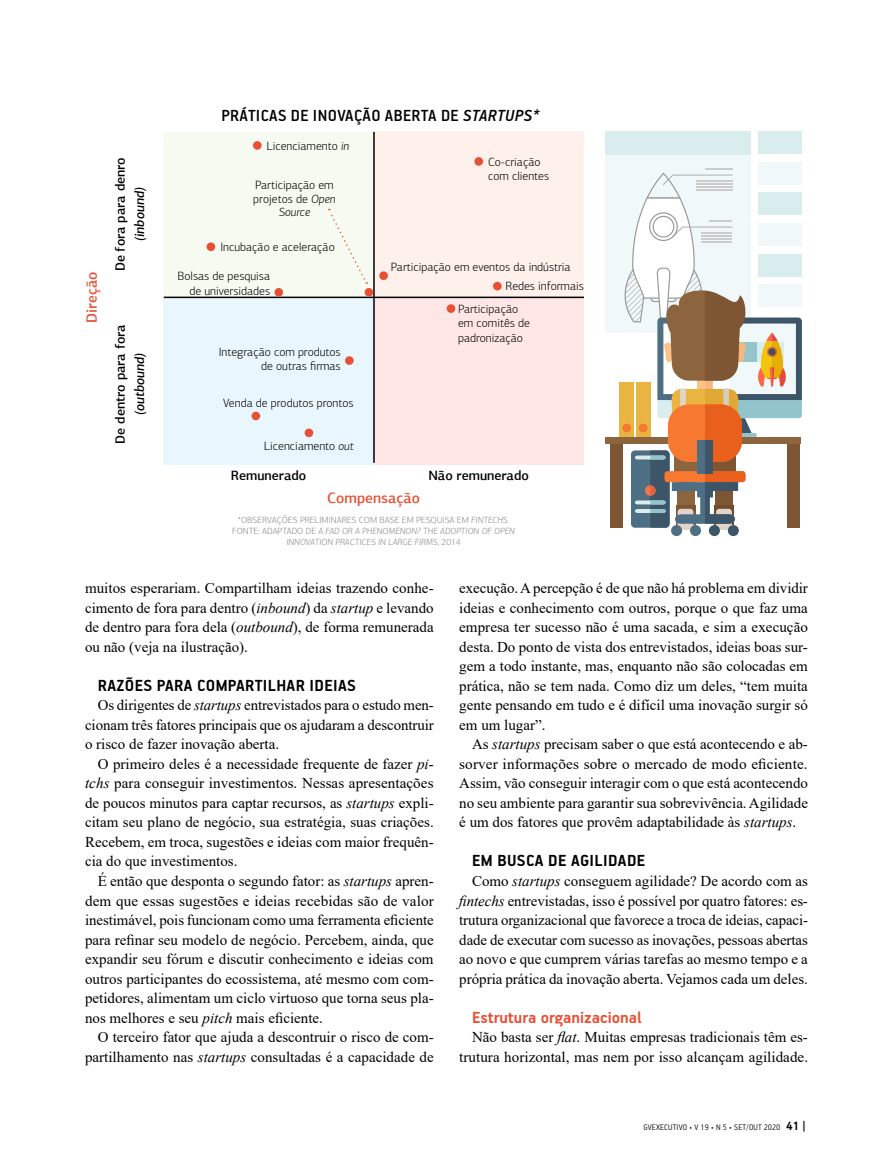
<style>
.page{position:relative;width:893px;height:1172px;background:#fff}
.page>*{position:absolute;margin:0;border:0;box-sizing:border-box;transform-origin:0 0}
.t1{font:700 18px "PF Handbook Pro";letter-spacing:.02em;color:#000}
.t2{font:500 18px "PF Handbook Pro";letter-spacing:.02em;color:#000}
.t3{font:700 18px "PF Handbook Pro";color:#e94f35}
.t4{font:15px/19.5px "Times New Roman";color:#000;text-align:justify}
.t5{font:500 15px "PF Agora Sans Pro";color:#e94f35}
.t6{font:500 13.5px "PF Agora Sans Pro";color:#000}
.t7{font:italic 500 13.5px "PF Agora Sans Pro";color:#000}
.t8{font:300 12px/14.4px "PF Agora Sans Pro";color:#000}
.t9{font:italic 300 9px/10.8px "PF Agora Sans Pro";color:#878787;text-align:center}
.t10{font:300 9px "PF Handbook Pro";letter-spacing:.02em;color:#000}
.s1{font-style:italic}
.s2{font-style:normal}
.s3{font-weight:700;font-size:13.5px}
</style>
<div class="page">
<div style="left:373px;top:132px;width:211px;height:166px;background:#fef0ea"></div>
<div style="left:373px;top:298px;width:211px;height:166px;background:#ffe6e6"></div>
<div style="left:163px;top:298px;width:211px;height:166px;background:#eaf6fe"></div>
<div style="left:163px;top:132px;width:211px;height:165px;background:#f6faf1"></div>
<hr style="left:373px;top:132px;width:2px;height:331px;background:#000">
<hr style="left:164px;top:296px;width:420px;height:2px;background:#000">
<div style="left:253px;top:141px;width:9px;height:9px;background:#e94f35;border-radius:50%"></div>
<div style="left:474px;top:157px;width:9px;height:9px;background:#e94f35;border-radius:50%"></div>
<div style="left:207px;top:242px;width:8px;height:9px;background:#e94f35;border-radius:50%"></div>
<div style="left:274px;top:288px;width:9px;height:8px;background:#e94f35;border-radius:50%"></div>
<div style="left:365px;top:288px;width:8px;height:8px;background:#e94f35;border-radius:50%"></div>
<div style="left:379px;top:271px;width:9px;height:9px;background:#e94f35;border-radius:50%"></div>
<div style="left:493px;top:282px;width:9px;height:8px;background:#e94f35;border-radius:50%"></div>
<div style="left:447px;top:304px;width:8px;height:9px;background:#e94f35;border-radius:50%"></div>
<div style="left:345px;top:356px;width:9px;height:9px;background:#e94f35;border-radius:50%"></div>
<div style="left:251px;top:411px;width:9px;height:9px;background:#e94f35;border-radius:50%"></div>
<div style="left:305px;top:428px;width:8px;height:9px;background:#e94f35;border-radius:50%"></div>
<svg style="left:328px;top:209px;width:39px;height:75px"></svg>
<div style="left:605px;top:132px;width:145px;height:200px;background:#f0f8f9"></div>
<div style="left:605px;top:132px;width:145px;height:23px;background:#d9edef"></div>
<div style="left:619px;top:382px;width:15px;height:55px;background:#e9b540"></div>
<div style="left:622px;top:423px;width:9px;height:9px;background:#f77830;border-radius:50%"></div>
<div style="left:758px;top:132px;width:44px;height:22px;background:#d9edef"></div>
<div style="left:758px;top:162px;width:44px;height:22px;background:#f0f8f9"></div>
<div style="left:610px;top:441px;width:12px;height:86px;background:#7f5634"></div>
<div style="left:605px;top:437px;width:195px;height:7px;background:#8c643e"></div>
<div style="left:678px;top:509px;width:15px;height:21px;background:#e1d5c9;border-radius:3px"></div>
<div style="left:716px;top:509px;width:16px;height:21px;background:#e1d5c9;border-radius:3px"></div>
<div style="left:671px;top:525px;width:11px;height:11px;background:#4e6f83;border-radius:50%"></div>
<div style="left:690px;top:525px;width:11px;height:11px;background:#4e6f83;border-radius:50%"></div>
<div style="left:709px;top:525px;width:11px;height:11px;background:#3c5568;border-radius:50%"></div>
<div style="left:728px;top:525px;width:11px;height:11px;background:#3c5568;border-radius:50%"></div>
<svg style="left:624px;top:169px;width:178px;height:358px"></svg>
<p class="t2" style="left:221px;top:104px;width:319px">PRÁTICAS DE INOVAÇÃO ABERTA DE <span class="s1">STARTUPS*</span></p>
<p class="t5" style="left:82px;top:323px;width:53px;rotate:-90deg">Direção</p>
<p class="t6" style="left:112px;top:271px;width:116px;rotate:-90deg">De fora para denro</p>
<p class="t7" style="left:131px;top:241px;width:55px;rotate:-90deg">(inbound)</p>
<p class="t6" style="left:112px;top:443px;width:121px;rotate:-90deg">De dentro para fora</p>
<p class="t7" style="left:131px;top:415px;width:64px;rotate:-90deg">(outbound)</p>
<p class="t8" style="left:266px;top:138px;width:84px">Licenciamento <span class="s1">in</span></p>
<p class="t8" style="left:253px;top:179px;width:84px;line-height:13.5px;text-align:center">Participação em projetos de <span class="s1">Open<br>Source</span></p>
<p class="t8" style="left:220px;top:240px;width:116px">Incubação e aceleração</p>
<p class="t8" style="left:178px;top:269px;width:94px;text-align:right">Bolsas de pesquisa de universidades</p>
<p class="t8" style="left:219px;top:345px;width:124px;line-height:13.5px;text-align:right">Integração com produtos de outras firmas</p>
<p class="t8" style="left:223px;top:396px;width:132px">Venda de produtos prontos</p>
<p class="t8" style="left:264px;top:438px;width:91px">Licenciamento <span class="s1">out</span></p>
<p class="t6" style="left:231px;top:467px;width:77px">Remunerado</p>
<p class="t8" style="left:488px;top:155px;width:63px">Co-criação com clientes</p>
<p class="t8" style="left:506px;top:258px;width:80px;line-height:18.1px;text-indent:-115px">Participação em eventos da indústria<br>Redes informais</p>
<p class="t8" style="left:458px;top:302px;width:73px">Participação em comitês de padronização</p>
<p class="t6" style="left:428px;top:467px;width:102px">Não remunerado</p>
<p class="t5" style="left:327px;top:488px;width:94px">Compensação</p>
<p class="t9" style="left:232px;top:514px;width:284px"><span class="s2">*OBSERVAÇÕES PRELIMINARES COM BASE EM PESQUISA EM</span> FINTECHS.<br><span class="s2">FONTE: ADAPTADO DE</span> A FAD OR A PHENOMENON? THE ADOPTION OF OPEN<br>INNOVATION PRACTICES IN LARGE FIRMS<span class="s2">, 2014</span></p>
<p class="t4" style="left:85px;top:578px;width:350px">muitos esperariam. Compartilham ideias trazendo conhe&shy;cimento de fora para dentro (<span class="s1">inbound</span>) da <span class="s1">startup</span> e levando de dentro para fora dela (<span class="s1">outbound</span>), de forma remunerada ou não (veja na ilustração).</p>
<p class="t1" style="left:98px;top:674px;width:259px">RAZÕES PARA COMPARTILHAR IDEIAS</p>
<p class="t4" style="left:85px;top:695px;width:350px;text-indent:13px">Os dirigentes de <span class="s1">startups</span> entrevistados para o estudo men&shy;cionam três fatores principais que os ajudaram a descontruir o risco de fazer inovação aberta.</p>
<p class="t4" style="left:85px;top:753px;width:350px;text-indent:13px">O primeiro deles é a necessidade frequente de fazer <span class="s1">pi&shy;tchs</span> para conseguir investimentos. Nessas apresentações de poucos minutos para captar recursos, as <span class="s1">startups</span> expli&shy;citam seu plano de negócio, sua estratégia, suas criações.<br>Recebem, em troca, sugestões e ideias com maior frequên&shy;cia do que investimentos.</p>
<p class="t4" style="left:85px;top:870px;width:350px;text-indent:13px">É então que desponta o segundo fator: as <span class="s1">startups</span> apren&shy;dem que essas sugestões e ideias recebidas são de valor inestimável, pois funcionam como uma ferramenta eficiente para refinar seu modelo de negócio. Percebem, ainda, que expandir seu fórum e discutir conhecimento e ideias com outros participantes do ecossistema, até mesmo com com&shy;petidores, alimentam um ciclo virtuoso que torna seus pla&shy;nos melhores e seu <span class="s1">pitch</span> mais eficiente.</p>
<p class="t4" style="left:85px;top:1026px;width:350px;text-align:right">O terceiro fator que ajuda a descontruir o risco de com&shy;partilhamento nas <span class="s1">startups</span> consultadas é a capacidade de</p>
<p class="t4" style="left:459px;top:578px;width:350px">execução. A percepção é de que não há problema em dividir ideias e conhecimento com outros, porque o que faz uma empresa ter sucesso não é uma sacada, e sim a execução desta. Do ponto de vista dos entrevistados, ideias boas sur&shy;gem a todo instante, mas, enquanto não são colocadas em prática, não se tem nada. Como diz um deles, “tem muita gente pensando em tudo e é difícil uma inovação surgir só em um lugar”.</p>
<p class="t4" style="left:459px;top:734px;width:350px;text-indent:13px">As <span class="s1">startups</span> precisam saber o que está acontecendo e ab&shy;sorver informações sobre o mercado de modo eficiente.<br>Assim, vão conseguir interagir com o que está acontecendo no seu ambiente para garantir sua sobrevivência. Agilidade é um dos fatores que provêm adaptabilidade às <span class="s1">startups</span>.</p>
<p class="t1" style="left:472px;top:850px;width:175px">EM BUSCA DE AGILIDADE</p>
<p class="t4" style="left:459px;top:870px;width:350px;text-indent:13px">Como <span class="s1">startups</span> conseguem agilidade? De acordo com as <span class="s1">fintechs</span> entrevistadas, isso é possível por quatro fatores: es&shy;trutura organizacional que favorece a troca de ideias, capaci&shy;dade de executar com sucesso as inovações, pessoas abertas ao novo e que cumprem várias tarefas ao mesmo tempo e a própria prática da inovação aberta. Vejamos cada um deles.</p>
<p class="t3" style="left:472px;top:1006px;width:171px">Estrutura organizacional</p>
<p class="t4" style="left:459px;top:1026px;width:350px;text-align:right">Não basta ser <span class="s1">flat</span>. Muitas empresas tradicionais têm es&shy;trutura horizontal, mas nem por isso alcançam agilidade.</p>
<p class="t10" style="left:643px;top:1121px;width:164px">GVEXECUTIVO • V 19 • N 5 • SET/OUT 2020 <span class="s3">41 |</span></p>
</div>
